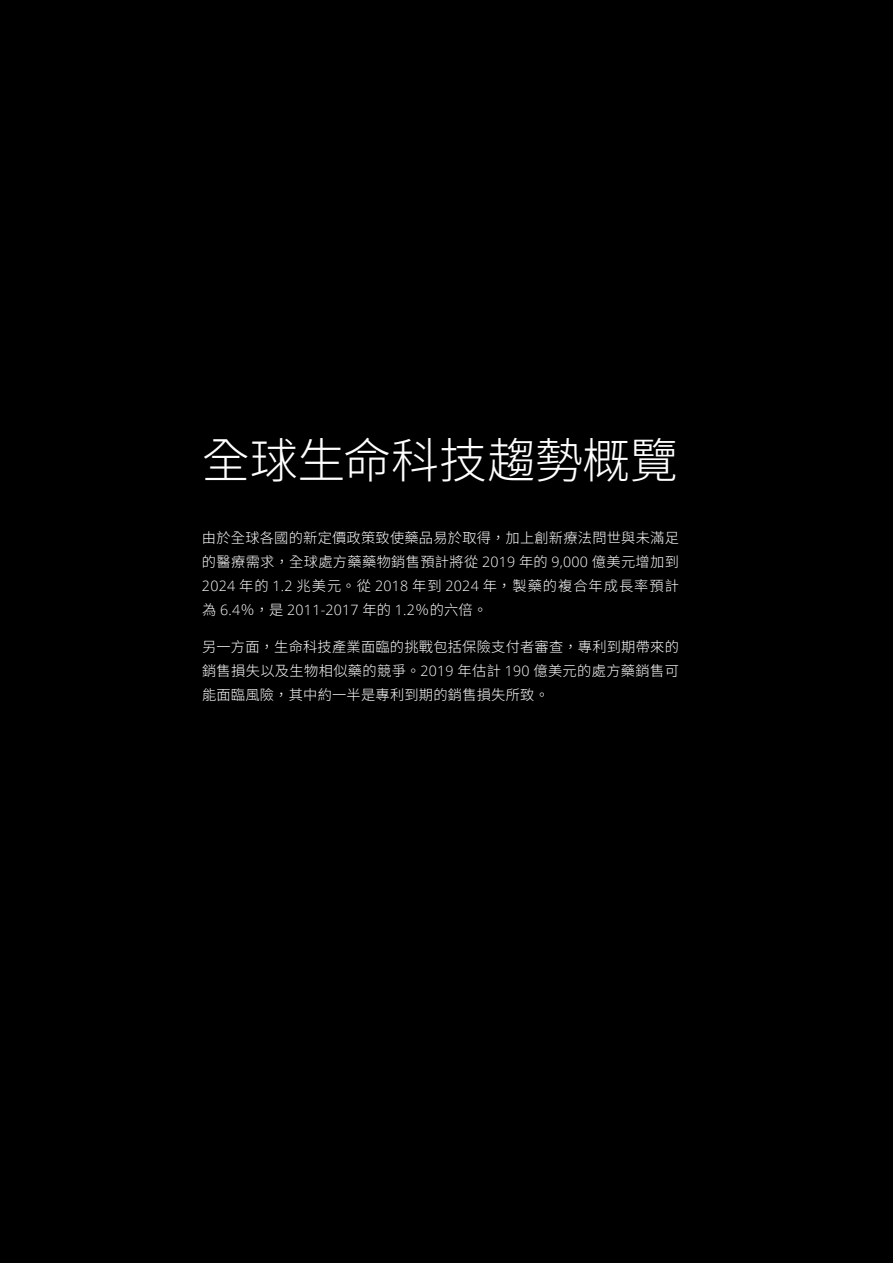
<style>
.page{position:relative;width:893px;height:1263px;background:#000}
.page>*{position:absolute;margin:0;border:0;box-sizing:border-box;transform-origin:0 0}
.t1{font:300 48px "Noto Sans CJ Ktc";letter-spacing:-.005em;color:#fff}
.t2{font:300 14.25px/24px "Noto Sans CJ Ktc";letter-spacing:.02em;color:#fff;text-align:justify}
.t3{font:300 14.25px "Open Sans";letter-spacing:.015em;color:#fff}
.s1{font-family:"Open Sans"}
.s2{font-family:"Noto Sans CJ Ktc"}
</style>
<div class="page">
<h1 class="t1" style="left:202px;top:434px;width:477px">全球生命科技趨勢概覽</h1>
<p class="t2" style="left:202px;top:526px;width:478px">由於全球各國的新定價政策致使藥品易於取得，加上創新療法問世與未滿足的醫療需求，全球處方藥藥物銷售預計將從 <span class="s1">2019</span> 年的 <span class="s1">9,000</span> 億美元增加到<span class="s1">2024</span> 年的 <span class="s1">1.2</span> 兆美元。從 <span class="s1">2018</span> 年到 <span class="s1">2024</span> 年，製藥的複合年成長率預計</p>
<p class="t3" style="left:202px;top:600px;width:287px"><span class="s2">為</span> 6.4<span class="s2">％，是</span> 2011-2017 <span class="s2">年的</span> 1.2<span class="s2">％的六倍。</span></p>
<p class="t2" style="left:202px;top:635px;width:478px">另一方面，生命科技產業面臨的挑戰包括保險支付者審查，專利到期帶來的銷售損失以及生物相似藥的競爭。<span class="s1">2019</span> 年估計 <span class="s1">190</span> 億美元的處方藥銷售可能面臨風險，其中約一半是專利到期的銷售損失所致。</p>
</div>
